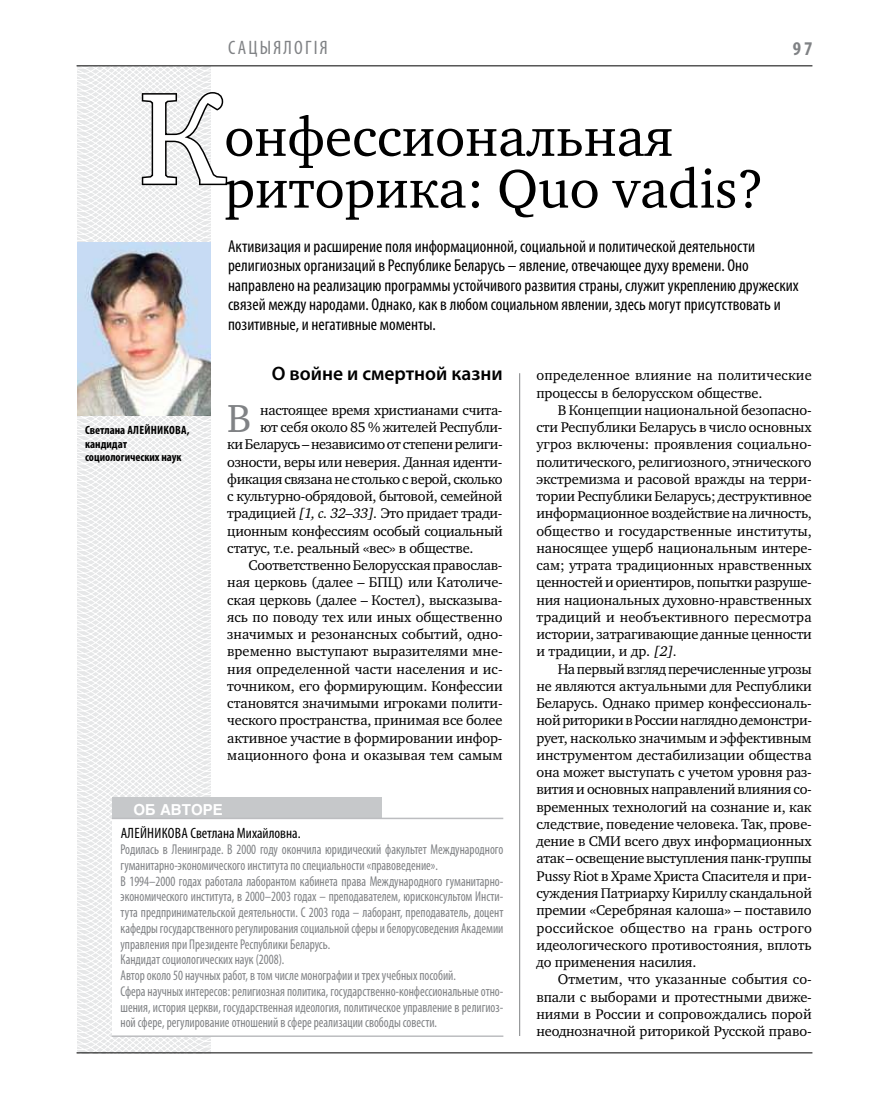
<style>
.page{position:relative;width:872px;height:1106px;background:#fff}
.page>*{position:absolute;margin:0;border:0;box-sizing:border-box;transform-origin:0 0}
.t1{font:132.6px "Charter C";color:#fff}
.t2{font:55.5px/51.8px "Charter C";color:#000}
.t3{font:40.05px "Charter C";color:#808285}
.t4{font:600 19.5px "Myriad Pro";color:#000}
.t5{font:condensed 19.5px "Myriad Pro";color:#808285}
.t6{font:700 condensed 19.5px "Myriad Pro";color:#808285}
.t7{font:condensed 17.25px/19.5px "Myriad Pro";color:#000}
.t8{font:condensed 15px "Myriad Pro";color:#000}
.t9{font:700 15px "Helios";color:#fff}
.t10{font:14.4px/17.2px "Charter C";letter-spacing:-.01em;color:#000;text-align:justify}
.t11{font:14.4px/17.2px "Charter C";letter-spacing:.01em;color:#000}
.t12{font:14.4px "Charter C";letter-spacing:-.035em;color:#000}
.t13{font:14.4px "Charter C";letter-spacing:-.03em;color:#000}
.t14{font:condensed 14.25px/15.8px "Myriad Pro";color:#808285;scale:.9 1}
.t15{font:700 condensed 12px/13.5px "Myriad Pro";color:#000}
.s1{font-style:italic}
</style>
<div class="page">
<hr style="left:519px;top:373px;width:1px;height:663px;background:#808285">
<svg style="left:76px;top:65px;width:193px;height:989px"></svg>
<svg style="left:140px;top:91px;width:89px;height:96px"></svg>
<div style="left:112px;top:797px;width:270px;height:23px;background:#c6c8ca"></div>
<div style="left:112px;top:818px;width:391px;height:218px;background:#fff"></div>
<hr style="left:112px;top:817px;width:391px;height:2px;background:#bcbdc0">
<hr style="left:112px;top:1035px;width:391px;height:2px;background:#bcbdc0">
<img style="left:77px;top:242px;width:134px;height:173px">
<hr style="left:77px;top:1052px;width:735px;height:1px;background:#000">
<hr style="left:77px;top:65px;width:735px;height:1px;background:#000">
<h3 class="t5" style="left:228px;top:36px;width:101px">сацыялогія</h3>
<h3 class="t6" style="left:793px;top:37px;width:21px">97</h3>
<h1 class="t1" style="left:139px;top:65px;width:87px">К</h1>
<h2 class="t2" style="left:224px;top:112px;width:541px">онфессиональная риторика: Quo vadis?</h2>
<p class="t7" style="left:228px;top:236px;width:572px">Активизация и расширение поля информационной, социальной и политической деятельности религиозных организаций в Республике Беларусь – явление, отвечающее духу времени. Оно направлено на реализацию программы устойчивого развития страны, служит укреплению дружеских связей между народами. Однако, как в любом социальном явлении, здесь могут присутствовать и позитивные, и негативные моменты.</p>
<p class="t15" style="left:85px;top:423px;width:106px">Светлана Алейникова, кандидат социологических наук</p>
<h3 class="t4" style="left:272px;top:361px;width:232px">О войне и смертной казни</h3>
<h3 class="t3" style="left:227px;top:396px;width:26px">В</h3>
<p class="t10" style="left:260px;top:401px;width:244px">настоящее время христианами счита-</p>
<p class="t10" style="left:260px;top:418px;width:244px">ют себя около 85 % жителей Республи-</p>
<p class="t12" style="left:227px;top:436px;width:277px">ки Беларусь – независимо от степени религи-</p>
<p class="t10" style="left:227px;top:453px;width:277px">озности, веры или неверия. Данная иденти-</p>
<p class="t13" style="left:227px;top:471px;width:277px">фикация связана не столько с верой, сколько</p>
<p class="t10" style="left:227px;top:487px;width:277px">с культурно-обрядовой, бытовой, семейной</p>
<p class="t10" style="left:227px;top:505px;width:277px">традицией <span class="s1">[1, с. 32–33].</span> Это придает тради-</p>
<p class="t10" style="left:227px;top:522px;width:277px">ционным конфессиям особый социальный</p>
<p class="t10" style="left:227px;top:539px;width:248px">статус, т.е. реальный «вес» в обществе.</p>
<p class="t10" style="left:248px;top:556px;width:255px">Соответственно Белорусская православ-</p>
<p class="t10" style="left:227px;top:574px;width:277px">ная церковь (далее – БПЦ) или Католиче-</p>
<p class="t10" style="left:227px;top:591px;width:277px">ская церковь (далее – Костел), высказыва-</p>
<p class="t10" style="left:227px;top:608px;width:277px">ясь по поводу тех или иных общественно</p>
<p class="t10" style="left:227px;top:625px;width:277px">значимых и резонансных событий, одно-</p>
<p class="t10" style="left:227px;top:643px;width:277px">временно выступают выразителями мне-</p>
<p class="t10" style="left:227px;top:660px;width:277px">ния определенной части населения и ис-</p>
<p class="t10" style="left:227px;top:677px;width:277px">точником, его формирующим. Конфессии</p>
<p class="t10" style="left:227px;top:694px;width:277px">становятся значимыми игроками полити-</p>
<p class="t10" style="left:227px;top:712px;width:277px">ческого пространства, принимая все более</p>
<p class="t10" style="left:227px;top:729px;width:277px">активное участие в формировании инфор-</p>
<p class="t10" style="left:227px;top:746px;width:277px">мационного фона и оказывая тем самым</p>
<p class="t9" style="left:133px;top:801px;width:91px">об авторе</p>
<p class="t8" style="left:121px;top:824px;width:181px">Алейникова Светлана Михайловна.</p>
<p class="t14" style="left:120px;top:841px;width:427px">Родилась в Ленинграде. В 2000 году окончила юридический факультет Международного гуманитарно-экономического института по специальности «правоведение».<br>В 1994–2000 годах работала лаборантом кабинета права Международного гуманитарно&shy;экономического института, в 2000–2003 годах – преподавателем, юрисконсультом Инсти&shy;тута предпринимательской деятельности. С 2003 года – лаборант, преподаватель, доцент кафедры государственного регулирования социальной сферы и белорусоведения Академии управления при Президенте Республики Беларусь.<br>Кандидат социологических наук (2008).<br>Автор около 50 научных работ, в том числе монографии и трех учебных пособий.<br>Сфера научных интересов: религиозная политика, государственно-конфессиональные отно&shy;шения, история церкви, государственная идеология, политическое управление в религиоз&shy;ной сфере, регулирование отношений в сфере реализации свободы совести.</p>
<p class="t11" style="left:536px;top:367px;width:277px">определенное влияние на политические процессы в белорусском обществе.</p>
<p class="t10" style="left:536px;top:401px;width:277px;text-indent:21px">В Концепции национальной безопасно&shy;сти Республики Беларусь в число основных угроз включены: проявления социально&shy;политического, религиозного, этнического экстремизма и расовой вражды на терри&shy;тории Республики Беларусь; деструктивное информационное воздействие на личность, общество и государственные институты, наносящее ущерб национальным интере&shy;сам; утрата традиционных нравственных ценностей и ориентиров, попытки разруше&shy;ния национальных духовно-нравственных традиций и необъективного пересмотра истории, затрагивающие данные ценности и традиции, и др. <span class="s1">[2].</span></p>
<p class="t10" style="left:536px;top:660px;width:277px;text-indent:21px">На первый взгляд перечисленные угрозы не являются актуальными для Республики Беларусь. Однако пример конфессиональ&shy;ной риторики в России наглядно демонстри&shy;рует, насколько значимым и эффективным инструментом дестабилизации общества она может выступать с учетом уровня раз&shy;вития и основных направлений влияния со&shy;временных технологий на сознание и, как следствие, поведение человека. Так, прове&shy;дение в СМИ всего двух информационных атак – освещение выступления панк-группы Pussy Riot в Храме Христа Спасителя и при&shy;суждения Патриарху Кириллу скандальной премии «Серебряная калоша» – поставило российское общество на грань острого идеологического противостояния, вплоть до применения насилия.</p>
<p class="t10" style="left:536px;top:971px;width:277px;text-indent:21px">Отметим, что указанные события со&shy;впали с выборами и протестными движе&shy;ниями в России и сопровождались порой неоднозначной риторикой Русской право-</p>
</div>
